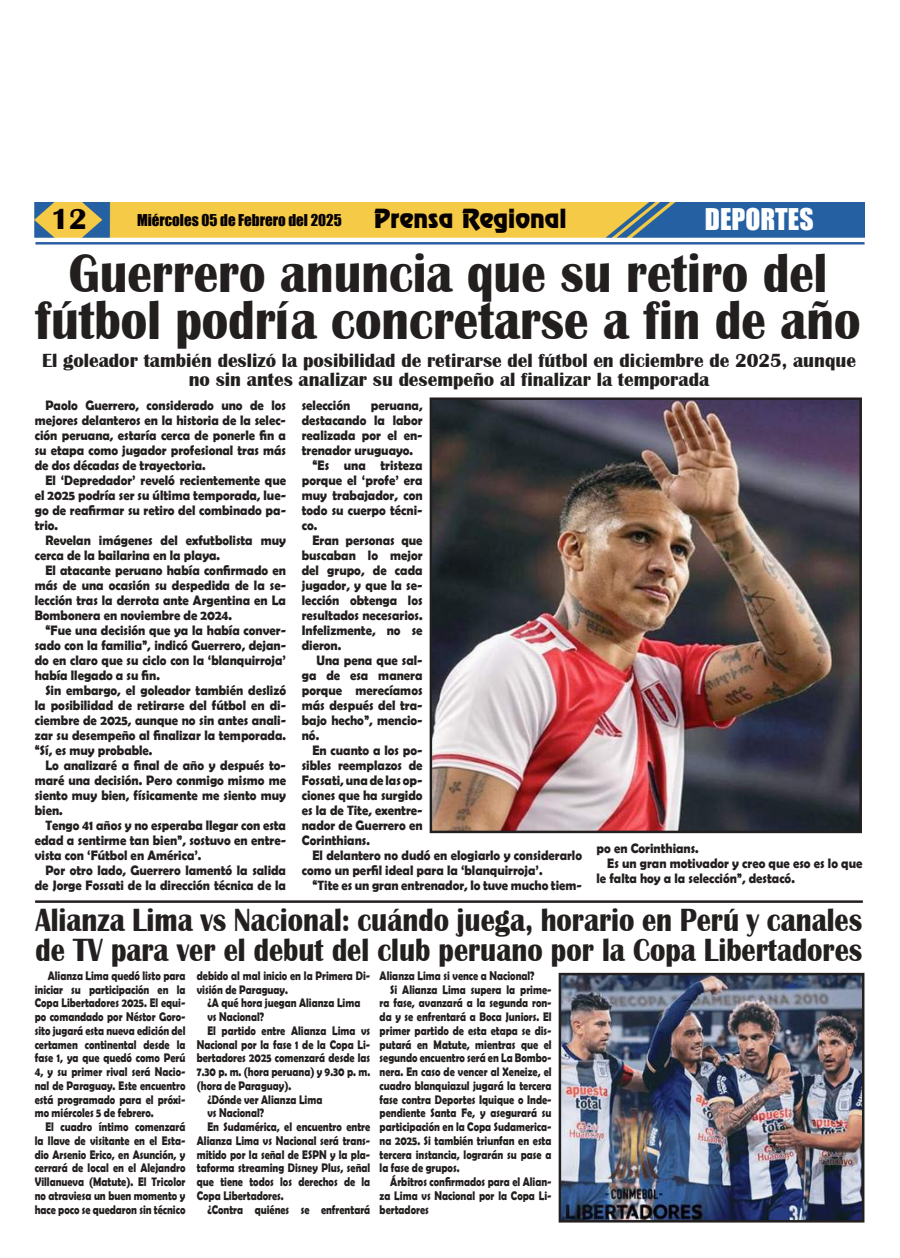
<style>
.page{position:relative;width:900px;height:1258px;background:#fff}
.page>*{position:absolute;margin:0;border:0;box-sizing:border-box;transform-origin:0 0}
.t1{font:700 56.38px/47.5px "Britannic";color:#241f1f;text-align:center;scale:.87 1}
.t2{font:700 33.12px/30px "Britannic";color:#241f1f;scale:.86 1}
.t3{font:700 30px "Britannic";color:#060000}
.t4{font:27.5px "Impact";color:#fff}
.t5{font:23.75px "Renfrew Normal";color:#060000}
.t6{font:700 19.62px/18.8px "Britannic";color:#241f1f;text-align:center}
.t7{font:15px "Impact";color:#060000}
.t8{font:700 13.75px/15px "Berlin Sans FB Demi";color:#241f1f;text-align:justify;scale:.92 1}
.t9{font:700 12.5px/13.8px "Berlin Sans FB Demi";color:#241f1f;text-align:justify;scale:.82 1}
</style>
<div class="page">
<img style="left:35px;top:203px;width:830px;height:35px">
<hr style="left:35px;top:242px;width:830px;height:3px;background:#2960a6">
<img style="left:433px;top:400px;width:426px;height:430px">
<div style="left:430px;top:397px;width:432px;height:436px;border:2px solid #241f1f"></div>
<hr style="left:35px;top:900px;width:828px;height:3px;background:#241f1f">
<img style="left:562px;top:976px;width:299px;height:243px">
<div style="left:559px;top:973px;width:305px;height:249px;border:2px solid #241f1f"></div>
<h3 class="t3" style="left:51px;top:202px;width:38px">12</h3>
<p class="t7" style="left:137px;top:208px;width:206px">Miércoles 05 de Febrero del 2025</p>
<h3 class="t5" style="left:374px;top:203px;width:194px">Prensa Regional</h3>
<h3 class="t4" style="left:705px;top:198px;width:110px">DEPORTES</h3>
<h1 class="t1" style="left:36px;top:250px;width:950px">Guerrero anuncia que su retiro del fútbol podría concretarse a fin de año</h1>
<h3 class="t6" style="left:42px;top:352px;width:815px">El goleador también deslizó la posibilidad de retirarse del fútbol en diciembre de 2025, aunque no sin antes analizar su desempeño al finalizar la temporada</h3>
<p class="t8" style="left:35px;top:398px;width:275px;text-indent:11px">Paolo Guerrero, considerado uno de los mejores delanteros en la historia de la selec&shy;ción peruana, estaría cerca de ponerle fin a su etapa como jugador profesional tras más de dos décadas de trayectoria.</p>
<p class="t8" style="left:35px;top:473px;width:275px;text-indent:11px">El ‘Depredador’ reveló recientemente que el 2025 podría ser su última temporada, lue&shy;go de reafirmar su retiro del combinado pa&shy;trio.</p>
<p class="t8" style="left:35px;top:533px;width:275px;text-indent:11px">Revelan imágenes del exfutbolista muy cerca de la bailarina en la playa.</p>
<p class="t8" style="left:35px;top:563px;width:275px;text-indent:11px">El atacante peruano había confirmado en más de una ocasión su despedida de la se&shy;lección tras la derrota ante Argentina en La Bombonera en noviembre de 2024.</p>
<p class="t8" style="left:35px;top:623px;width:275px;text-indent:11px">“Fue una decisión que ya la había conver&shy;sado con la familia”, indicó Guerrero, dejan&shy;do en claro que su ciclo con la ‘blanquirroja’ había llegado a su fin.</p>
<p class="t8" style="left:35px;top:683px;width:275px;text-indent:11px">Sin embargo, el goleador también deslizó la posibilidad de retirarse del fútbol en di&shy;ciembre de 2025, aunque no sin antes anali&shy;zar su desempeño al finalizar la temporada. “Sí, es muy probable.</p>
<p class="t8" style="left:35px;top:758px;width:275px;text-indent:11px">Lo analizaré a final de año y después to&shy;maré una decisión. Pero conmigo mismo me siento muy bien, físicamente me siento muy bien.</p>
<p class="t8" style="left:35px;top:818px;width:275px;text-indent:11px">Tengo 41 años y no esperaba llegar con esta edad a sentirme tan bien”, sostuvo en entre&shy;vista con ‘Fútbol en América’.</p>
<p class="t8" style="left:35px;top:863px;width:275px;text-align:right">Por otro lado, Guerrero lamentó la salida de Jorge Fossati de la dirección técnica de la</p>
<p class="t8" style="left:302px;top:398px;width:54px">selección</p>
<p class="t8" style="left:371px;top:398px;width:58px">peruana,</p>
<p class="t8" style="left:302px;top:413px;width:133px">destacando la labor</p>
<p class="t8" style="left:302px;top:428px;width:133px">realizada por el en-</p>
<p class="t8" style="left:302px;top:443px;width:123px">trenador uruguayo.</p>
<p class="t8" style="left:312px;top:458px;width:121px">“Es una tristeza</p>
<p class="t8" style="left:302px;top:473px;width:133px">porque el ‘profe’ era</p>
<p class="t8" style="left:302px;top:488px;width:133px">muy trabajador, con</p>
<p class="t8" style="left:302px;top:503px;width:133px">todo su cuerpo técni-</p>
<p class="t8" style="left:302px;top:518px;width:18px">co.</p>
<p class="t8" style="left:312px;top:533px;width:121px">Eran personas que</p>
<p class="t8" style="left:302px;top:548px;width:133px">buscaban lo mejor</p>
<p class="t8" style="left:302px;top:563px;width:133px">del grupo, de cada</p>
<p class="t8" style="left:302px;top:578px;width:133px">jugador, y que la se-</p>
<p class="t8" style="left:302px;top:593px;width:133px">lección obtenga los</p>
<p class="t8" style="left:302px;top:608px;width:133px">resultados necesarios.</p>
<p class="t8" style="left:302px;top:623px;width:133px">Infelizmente, no se</p>
<p class="t8" style="left:302px;top:638px;width:44px">dieron.</p>
<p class="t8" style="left:317px;top:653px;width:117px">Una pena que sal-</p>
<p class="t8" style="left:302px;top:668px;width:133px">ga de esa manera</p>
<p class="t8" style="left:302px;top:683px;width:133px">porque merecíamos</p>
<p class="t8" style="left:302px;top:698px;width:133px">más después del tra-</p>
<p class="t8" style="left:302px;top:713px;width:133px">bajo hecho”, mencio-</p>
<p class="t8" style="left:302px;top:728px;width:20px">nó.</p>
<p class="t8" style="left:312px;top:743px;width:121px">En cuanto a los po-</p>
<p class="t8" style="left:302px;top:758px;width:133px">sibles reemplazos de</p>
<p class="t8" style="left:302px;top:773px;width:133px">Fossati, una de las op-</p>
<p class="t8" style="left:302px;top:788px;width:133px">ciones que ha surgido</p>
<p class="t8" style="left:302px;top:803px;width:133px">es la de Tite, exentre-</p>
<p class="t8" style="left:302px;top:818px;width:133px">nador de Guerrero en</p>
<p class="t8" style="left:302px;top:833px;width:76px">Corinthians.</p>
<p class="t8" style="left:312px;top:848px;width:295px">El delantero no dudó en elogiarlo y considerarlo</p>
<p class="t8" style="left:302px;top:863px;width:263px">como un perfil ideal para la ‘blanquirroja’.</p>
<p class="t8" style="left:312px;top:878px;width:294px">“Tite es un gran entrenador, lo tuve mucho tiem-</p>
<p class="t8" style="left:597px;top:840px;width:113px">po en Corinthians.</p>
<p class="t8" style="left:607px;top:855px;width:279px">Es un gran motivador y creo que eso es lo que</p>
<p class="t8" style="left:597px;top:870px;width:217px">le falta hoy a la selección”, destacó.</p>
<h2 class="t2" style="left:35px;top:905px;width:963px">Alianza Lima vs Nacional: cuándo juega, horario en Perú y canales de TV para ver el debut del club peruano por la Copa Libertadores</h2>
<p class="t9" style="left:35px;top:969px;width:185px;text-indent:13px">Alianza Lima quedó listo para iniciar su participación en la Copa Libertadores 2025. El equi&shy;po comandado por Néstor Goro&shy;sito jugará esta nueva edición del certamen continental desde la fase 1, ya que quedó como Perú 4, y su primer rival será Nacio&shy;nal de Paraguay. Este encuentro está programado para el próxi&shy;mo miércoles 5 de febrero.</p>
<p class="t9" style="left:35px;top:1120px;width:185px;text-indent:11px">El cuadro íntimo comenzará la llave de visitante en el Esta&shy;dio Arsenio Erico, en Asunción, y cerrará de local en el Alejandro Villanueva (Matute). El Tricolor no atraviesa un buen momento y hace poco se quedaron sin técnico</p>
<p class="t9" style="left:197px;top:969px;width:213px">debido al mal inicio en la Primera Di&shy;visión de Paraguay.</p>
<p class="t9" style="left:207px;top:996px;width:188px">¿A qué hora juegan Alianza Lima</p>
<p class="t9" style="left:207px;top:1010px;width:71px">vs Nacional?</p>
<p class="t9" style="left:207px;top:1024px;width:200px">El partido entre Alianza Lima vs</p>
<p class="t9" style="left:197px;top:1037px;width:213px">Nacional por la fase 1 de la Copa Li-</p>
<p class="t9" style="left:197px;top:1051px;width:213px">bertadores 2025 comenzará desde las</p>
<p class="t9" style="left:197px;top:1065px;width:213px">7.30 p. m. (hora peruana) y 9.30 p. m.</p>
<p class="t9" style="left:197px;top:1079px;width:117px">(hora de Paraguay).</p>
<p class="t9" style="left:207px;top:1092px;width:142px">¿Dónde ver Alianza Lima</p>
<p class="t9" style="left:207px;top:1106px;width:71px">vs Nacional?</p>
<p class="t9" style="left:207px;top:1120px;width:200px">En Sudamérica, el encuentro entre</p>
<p class="t9" style="left:197px;top:1134px;width:213px">Alianza Lima vs Nacional será trans-</p>
<p class="t9" style="left:197px;top:1147px;width:213px">mitido por la señal de ESPN y la pla-</p>
<p class="t9" style="left:197px;top:1161px;width:213px">taforma streaming Disney Plus, señal</p>
<p class="t9" style="left:197px;top:1175px;width:213px">que tiene todos los derechos de la</p>
<p class="t9" style="left:197px;top:1189px;width:108px">Copa Libertadores.</p>
<p class="t9" style="left:207px;top:1202px;width:200px">¿Contra quiénes se enfrentará</p>
<p class="t9" style="left:380px;top:969px;width:190px">Alianza Lima si vence a Nacional?</p>
<p class="t9" style="left:390px;top:982px;width:198px">Si Alianza Lima supera la prime-</p>
<p class="t9" style="left:380px;top:996px;width:211px">ra fase, avanzará a la segunda ron-</p>
<p class="t9" style="left:380px;top:1010px;width:211px">da y se enfrentará a Boca Juniors. El</p>
<p class="t9" style="left:380px;top:1024px;width:211px">primer partido de esta etapa se dis-</p>
<p class="t9" style="left:380px;top:1037px;width:211px">putará en Matute, mientras que el</p>
<p class="t9" style="left:380px;top:1051px;width:211px">segundo encuentro será en La Bombo-</p>
<p class="t9" style="left:380px;top:1065px;width:211px">nera. En caso de vencer al Xeneize, el</p>
<p class="t9" style="left:380px;top:1079px;width:211px">cuadro blanquiazul jugará la tercera</p>
<p class="t9" style="left:380px;top:1092px;width:211px">fase contra Deportes Iquique o Inde-</p>
<p class="t9" style="left:380px;top:1106px;width:211px">pendiente Santa Fe, y asegurará su</p>
<p class="t9" style="left:380px;top:1120px;width:211px">participación en la Copa Sudamerica-</p>
<p class="t9" style="left:380px;top:1134px;width:211px">na 2025. Si también triunfan en esta</p>
<p class="t9" style="left:380px;top:1147px;width:211px">tercera instancia, lograrán su pase a</p>
<p class="t9" style="left:380px;top:1161px;width:99px">la fase de grupos.</p>
<p class="t9" style="left:390px;top:1175px;width:198px">Árbitros confirmados para el Alian-</p>
<p class="t9" style="left:380px;top:1189px;width:211px">za Lima vs Nacional por la Copa Li-</p>
<p class="t9" style="left:380px;top:1202px;width:61px">bertadores</p>
</div>
